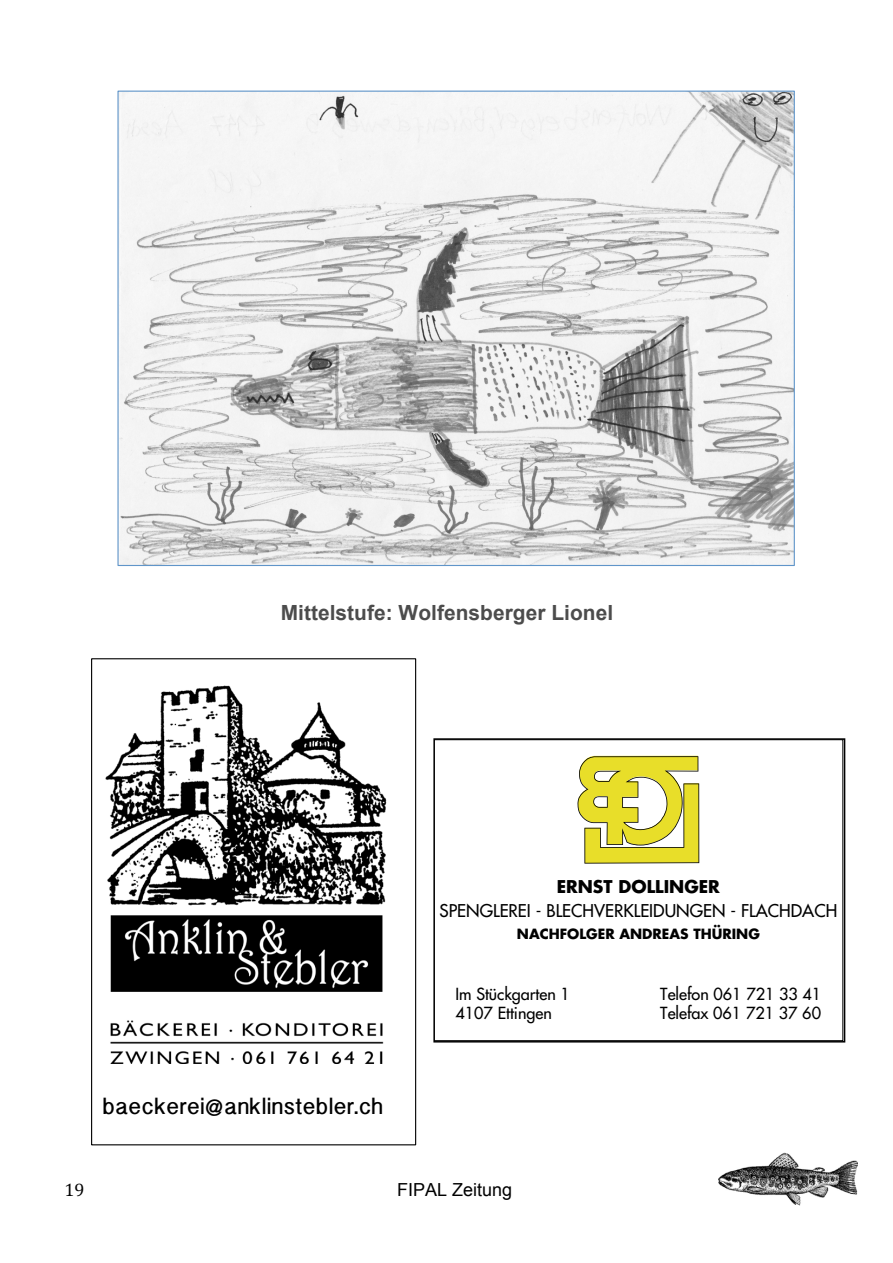
<style>
.page{position:relative;width:893px;height:1263px;background:#fff}
.page>*{position:absolute;margin:0;border:0;box-sizing:border-box;transform-origin:0 0}
.t1{font:700 20.85px "Arial";letter-spacing:.005em;color:#4c4c4c}
.t2{font:700 20.85px "Bangla Sangam MN";letter-spacing:.005em;color:#000}
.t3{font:18px "Arial";color:#000}
.t4{font:18px "Cambria";color:#000}
.t5{font:17.1px "Futura";color:#000}
.t6{font:700 17.1px "Futura";color:#000}
.t7{font:16.2px/19.5px "Futura";color:#000}
.t8{font:700 13.8px "Futura";color:#000}
</style>
<div class="page">
<img style="left:718px;top:1152px;width:139px;height:53px">
<img style="left:119px;top:93px;width:674px;height:471px">
<svg style="left:577px;top:756px;width:122px;height:107px"></svg>
<div style="left:433px;top:738px;width:412px;height:304px;border:2px solid #000"></div>
<img style="left:92px;top:664px;width:324px;height:475px">
<p class="t1" style="left:281px;top:599px;width:334px">Mittelstufe: Wolfensberger Lionel</p>
<p class="t6" style="left:557px;top:875px;width:165px">ERNST DOLLINGER</p>
<p class="t5" style="left:440px;top:900px;width:399px">SPENGLEREI - BLECHVERKLEIDUNGEN - FLACHDACH</p>
<p class="t8" style="left:517px;top:925px;width:244px">NACHFOLGER ANDREAS THÜRING</p>
<p class="t2" style="left:102px;top:1091px;width:282px">baeckerei@anklinstebler.ch</p>
<p class="t7" style="left:455px;top:984px;width:116px">Im Stückgarten 1<br>4107 Ettingen</p>
<p class="t7" style="left:660px;top:984px;width:163px">Telefon 061 721 33 41<br>Telefax 061 721 37 60</p>
<p class="t4" style="left:65px;top:1179px;width:21px">19</p>
<p class="t3" style="left:397px;top:1178px;width:117px">FIPAL Zeitung</p>
</div>
